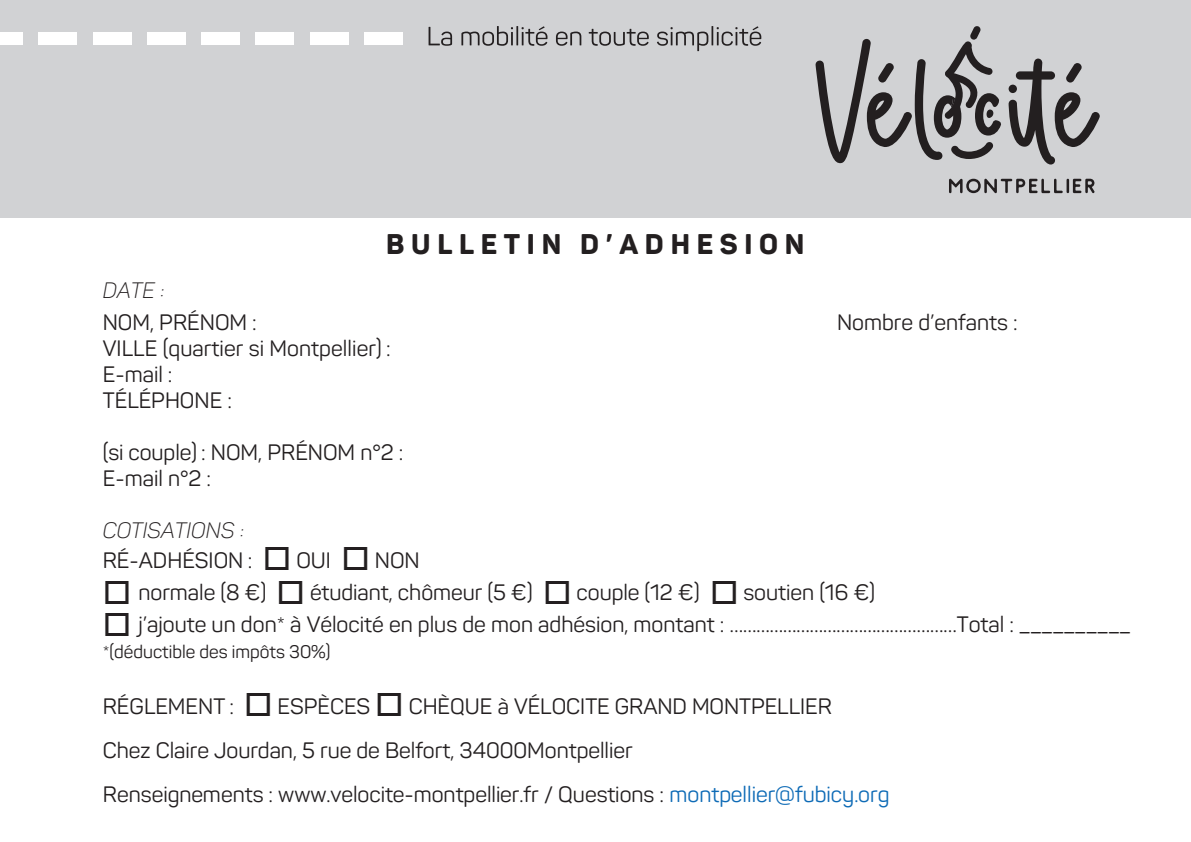
<style>
.page{position:relative;width:1191px;height:842px;background:#fff}
.page>*{position:absolute;margin:0;border:0;box-sizing:border-box;transform-origin:0 0}
.t1{font:800 28px "Panton";letter-spacing:.24em;color:#231f20}
.t2{font:22px/26px "Panton";color:#231f20}
.t3{font:italic 300 22px "Panton";color:#231f20}
.t4{font:18px "Panton";color:#231f20}
.s1{font-weight:300;font-style:italic}
.s2{color:#0e6bb6}
</style>
<div class="page">
<div style="left:0;top:0;width:1191px;height:217px;background:#d1d2d4"></div>
<svg style="left:949px;top:179px;width:113px;height:14px;background:#8f8f90"></svg>
<hr style="left:1066px;top:179px;width:3px;height:14px;background:#231f20">
<svg style="left:1073px;top:179px;width:22px;height:14px"></svg>
<svg style="left:1008px;top:59px;width:91px;height:106px;background:#99989a"></svg>
<svg style="left:815px;top:26px;width:186px;height:137px;background:#a1a0a2"></svg>
<svg style="left:428px;top:27px;width:24px;height:19px"></svg>
<svg style="left:461px;top:26px;width:86px;height:20px;background:#a4a3a5"></svg>
<svg style="left:556px;top:32px;width:25px;height:14px"></svg>
<svg style="left:589px;top:29px;width:60px;height:17px"></svg>
<svg style="left:657px;top:26px;width:104px;height:25px;background:#adadaf"></svg>
<div style="left:364px;top:33px;width:39px;height:12px;background:#fff"></div>
<div style="left:310px;top:33px;width:38px;height:12px;background:#fff"></div>
<div style="left:256px;top:33px;width:38px;height:12px;background:#fff"></div>
<div style="left:201px;top:33px;width:39px;height:12px;background:#fff"></div>
<div style="left:147px;top:33px;width:38px;height:12px;background:#fff"></div>
<div style="left:93px;top:33px;width:38px;height:12px;background:#fff"></div>
<div style="left:39px;top:33px;width:38px;height:12px;background:#fff"></div>
<div style="left:0;top:33px;width:23px;height:12px;background:#fff"></div>
<p class="t1" style="left:386px;top:227px;width:420px">BULLETIN D’ADHESION</p>
<p class="t3" style="left:103px;top:277px;width:64px">DATE :</p>
<p class="t2" style="left:103px;top:309px;width:155px">NOM, PRÉNOM :</p>
<p class="t2" style="left:837px;top:309px;width:182px">Nombre d’enfants :</p>
<p class="t2" style="left:103px;top:335px;width:289px">VILLE (quartier si Montpellier) :<br>E-mail :<br>TÉLÉPHONE :</p>
<p class="t2" style="left:103px;top:439px;width:302px">(si couple) : NOM, PRÉNOM n°2 :<br>E-mail n°2 :</p>
<p class="t2" style="left:103px;top:515px;width:318px;line-height:30px"><span class="s1">COTISATIONS :<br></span>RÉ-ADHÉSION : □ OUI □ NON</p>
<p class="t2" style="left:103px;top:579px;width:773px">□ normale (8 €) □ étudiant, chômeur (5 €) □ couple (12 €) □ soutien (16 €)</p>
<p class="t2" style="left:103px;top:611px;width:1029px">□ j’ajoute un don* à Vélocité en plus de mon adhésion, montant : …………………………………………… Total : __________</p>
<p class="t4" style="left:103px;top:640px;width:229px">*(déductible des impôts 30%)</p>
<p class="t2" style="left:103px;top:684px;width:788px;line-height:44px">RÉGLEMENT : □ ESPÈCES □ CHÈQUE à VÉLOCITE GRAND MONTPELLIER<br>Chez Claire Jourdan, 5 rue de Belfort, 34000Montpellier<br>Renseignements : www.velocite-montpellier.fr / Questions : <span class="s2">montpellier@fubicy.org</span></p>
</div>
